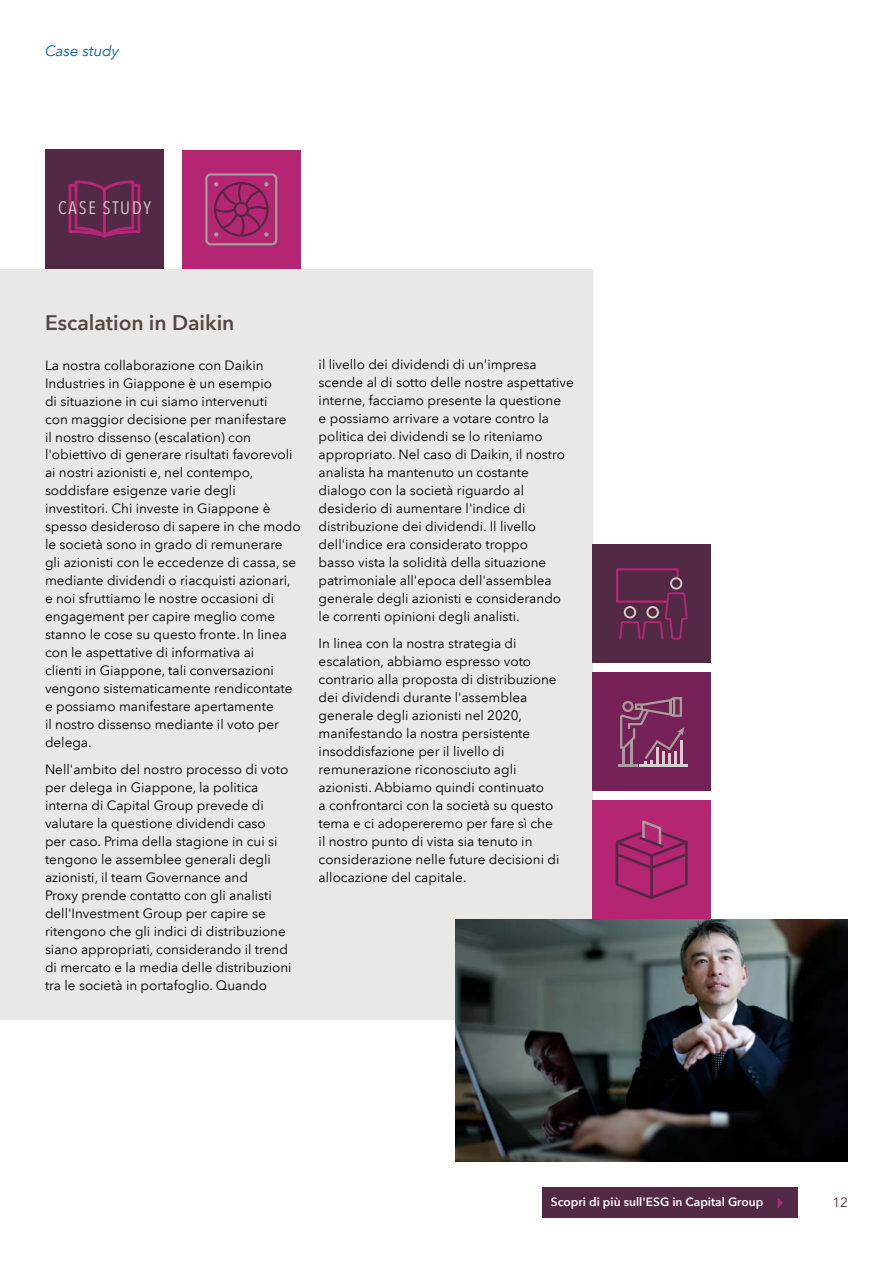
<style>
.page{position:relative;width:893px;height:1263px;background:#fff}
.page>*{position:absolute;margin:0;border:0;box-sizing:border-box;transform-origin:0 0}
.t1{font:600 21px "Avenir Next LT Com";color:#554742}
.t2{font:condensed 18px "Avenir Next LT Com";letter-spacing:.1em;color:#d5d0ca}
.t3{font:italic 15px "Avenir Next LT Com";color:#005f9e}
.t4{font:13.5px/18px "Avenir Next LT Com";color:#000}
.t5{font:13.5px "Avenir Next LT Com";color:#532a45}
.t6{font:600 12px "Avenir Next LT Com";color:#fff}
</style>
<div class="page">
<div style="left:0;top:269px;width:592px;height:750px;background:#eae8e4"></div>
<img style="left:455px;top:919px;width:393px;height:243px">
<div style="left:592px;top:800px;width:119px;height:119px;background:#b42573"></div>
<svg style="left:616px;top:820px;width:72px;height:79px"></svg>
<div style="left:182px;top:150px;width:119px;height:119px;background:#b42573"></div>
<svg style="left:205px;top:173px;width:72px;height:72px"></svg>
<div style="left:45px;top:149px;width:119px;height:120px;background:#532a45"></div>
<svg style="left:68px;top:180px;width:72px;height:57px"></svg>
<div style="left:592px;top:672px;width:119px;height:119px;background:#762157"></div>
<hr style="left:639px;top:764px;width:49px;height:3px;background:#d5d0ca">
<hr style="left:618px;top:764px;width:20px;height:3px;background:#a39e99">
<svg style="left:620px;top:697px;width:64px;height:67px"></svg>
<div style="left:592px;top:544px;width:119px;height:119px;background:#532a45"></div>
<svg style="left:616px;top:568px;width:72px;height:71px"></svg>
<div style="left:542px;top:1188px;width:256px;height:30px;background:#532a45"></div>
<svg style="left:778px;top:1198px;width:5px;height:10px"></svg>
<p class="t3" style="left:45px;top:42px;width:75px">Case study</p>
<h2 class="t2" style="left:58px;top:197px;width:94px">CASE STUDY</h2>
<h1 class="t1" style="left:45px;top:310px;width:191px">Escalation in Daikin</h1>
<p class="t4" style="left:45px;top:356px;width:257px">La nostra collaborazione con Daikin Industries in Giappone è un esempio<br>di situazione in cui siamo intervenuti<br>con maggior decisione per manifestare<br>il nostro dissenso (escalation) con l'obiettivo di generare risultati favorevoli ai nostri azionisti e, nel contempo, soddisfare esigenze varie degli investitori. Chi investe in Giappone è spesso desideroso di sapere in che modo le società sono in grado di remunerare gli azionisti con le eccedenze di cassa, se mediante dividendi o riacquisti azionari, e noi sfruttiamo le nostre occasioni di engagement per capire meglio come stanno le cose su questo fronte. In linea con le aspettative di informativa ai<br>clienti in Giappone, tali conversazioni vengono sistematicamente rendicontate e possiamo manifestare apertamente<br>il nostro dissenso mediante il voto per delega.</p>
<p class="t4" style="left:45px;top:761px;width:248px">Nell'ambito del nostro processo di voto per delega in Giappone, la politica interna di Capital Group prevede di valutare la questione dividendi caso<br>per caso. Prima della stagione in cui si tengono le assemblee generali degli azionisti, il team Governance and<br>Proxy prende contatto con gli analisti dell'Investment Group per capire se ritengono che gli indici di distribuzione siano appropriati, considerando il trend di mercato e la media delle distribuzioni tra le società in portafoglio. Quando</p>
<p class="t4" style="left:319px;top:356px;width:257px">il livello dei dividendi di un'impresa scende al di sotto delle nostre aspettative interne, facciamo presente la questione<br>e possiamo arrivare a votare contro la politica dei dividendi se lo riteniamo appropriato. Nel caso di Daikin, il nostro analista ha mantenuto un costante dialogo con la società riguardo al desiderio di aumentare l'indice di distribuzione dei dividendi. Il livello dell'indice era considerato troppo<br>basso vista la solidità della situazione patrimoniale all'epoca dell'assemblea generale degli azionisti e considerando le correnti opinioni degli analisti.</p>
<p class="t4" style="left:319px;top:635px;width:242px">In linea con la nostra strategia di escalation, abbiamo espresso voto contrario alla proposta di distribuzione dei dividendi durante l'assemblea generale degli azionisti nel 2020, manifestando la nostra persistente insoddisfazione per il livello di remunerazione riconosciuto agli azionisti. Abbiamo quindi continuato<br>a confrontarci con la società su questo tema e ci adopereremo per fare sì che il nostro punto di vista sia tenuto in considerazione nelle future decisioni di allocazione del capitale.</p>
<p class="t6" style="left:551px;top:1194px;width:214px">Scopri di più sull'ESG in Capital Group</p>
<p class="t5" style="left:832px;top:1194px;width:17px">12</p>
</div>
